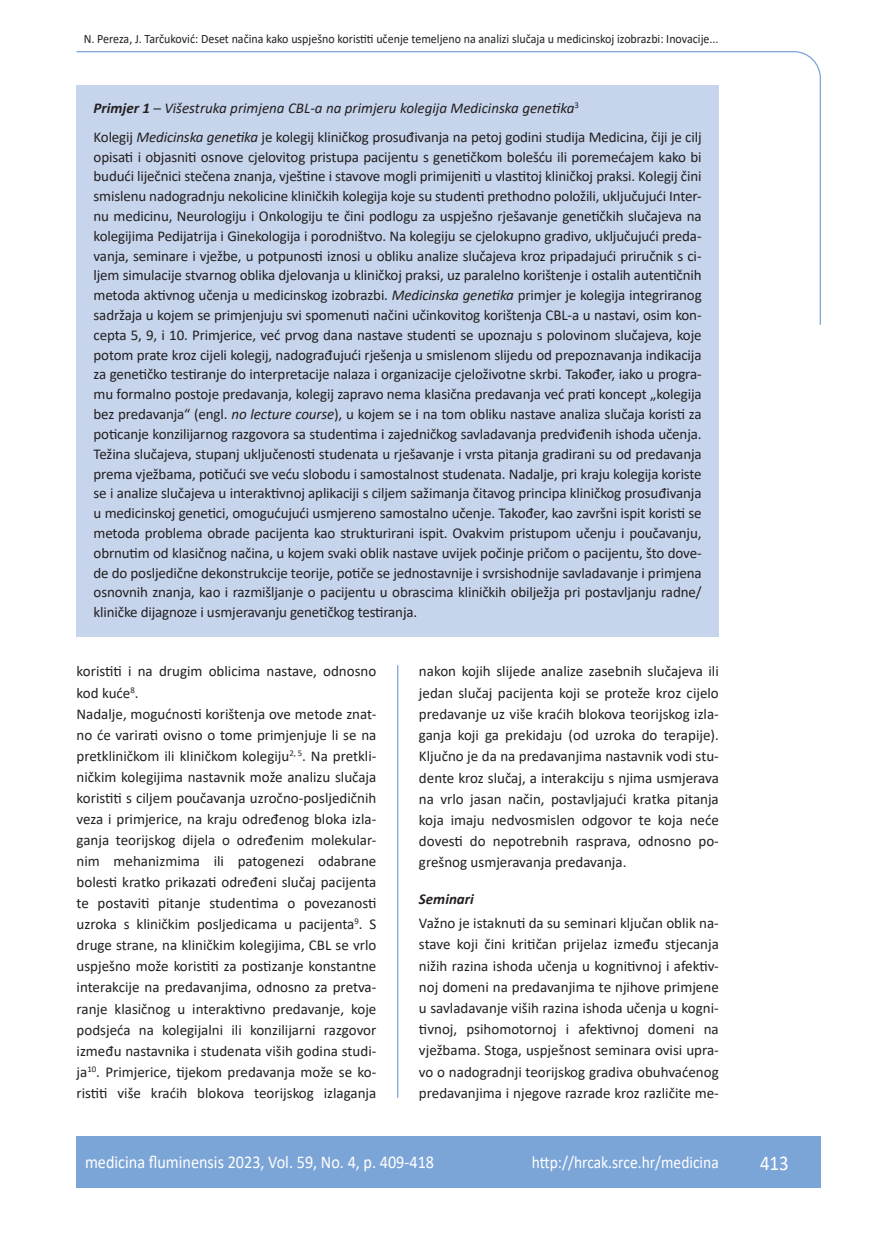
<style>
.page{position:relative;width:872px;height:1234px;background:#fff}
.page>*{position:absolute;margin:0;border:0;box-sizing:border-box;transform-origin:0 0}
.t1{font:21px "Calibri";color:#fff;scale:.9 1}
.t2{font:18px "Calibri";color:#fff;scale:.9 1}
.t3{font:17.25px "Calibri";color:#fff;scale:.9 1}
.osnovni_tekst{font:15px/19.8px "Calibri";color:#231f20;text-align:justify}
.osnovni_tekst-2{font:italic 15px "Calibri";color:#231f20}
.podpodnaslov{font:italic 700 15px "Calibri";color:#231f20}
.glava{font:12.75px "Calibri";color:#231f20;scale:.94 1}
.s1{font-weight:700}
.s2{font-style:italic}
</style>
<div class="page">
<svg style="left:76px;top:51px;width:745px;height:275px"></svg>
<hr style="left:397px;top:665px;width:1px;height:432px;background:#7ca5d7">
<div style="left:77px;top:1135px;width:744px;height:51px;background:#7ca5d7"></div>
<div style="left:77px;top:85px;width:642px;height:551px;background:#c6d5ec"></div>
<p class="glava" style="left:84px;top:29px;width:677px">N. Pereza, J. Tarčuković: Deset načina kako uspješno koristiti učenje temeljeno na analizi slučaja u medicinskoj izobrazbi: Inovacije...</p>
<p class="osnovni_tekst-2" style="left:94px;top:98px;width:487px"><span class="s1">Primjer 1</span> – Višestruka primjena CBL-a na primjeru kolegija Medicinska genetika<sup>3</sup></p>
<p class="osnovni_tekst" style="left:94px;top:126px;width:610px">Kolegij <span class="s2">Medicinska genetika</span> je kolegij kliničkog prosuđivanja na petoj godini studija Medicina, čiji je cilj opisati i objasniti osnove cjelovitog pristupa pacijentu s genetičkom bolešću ili poremećajem kako bi budući liječnici stečena znanja, vještine i stavove mogli primijeniti u vlastitoj kliničkoj praksi. Kolegij čini smislenu nadogradnju nekolicine kliničkih kolegija koje su studenti prethodno položili, uključujući Inter&shy;nu medicinu, Neurologiju i Onkologiju te čini podlogu za uspješno rješavanje genetičkih slučajeva na kolegijima Pedijatrija i Ginekologija i porodništvo. Na kolegiju se cjelokupno gradivo, uključujući preda&shy;vanja, seminare i vježbe, u potpunosti iznosi u obliku analize slučajeva kroz pripadajući priručnik s ci&shy;ljem simulacije stvarnog oblika djelovanja u kliničkoj praksi, uz paralelno korištenje i ostalih autentičnih metoda aktivnog učenja u medicinskog izobrazbi. <span class="s2">Medicinska genetika</span> primjer je kolegija integriranog sadržaja u kojem se primjenjuju svi spomenuti načini učinkovitog korištenja CBL-a u nastavi, osim kon&shy;cepta 5, 9, i 10. Primjerice, već prvog dana nastave studenti se upoznaju s polovinom slučajeva, koje potom prate kroz cijeli kolegij, nadograđujući rješenja u smislenom slijedu od prepoznavanja indikacija za genetičko testiranje do interpretacije nalaza i organizacije cjeloživotne skrbi. Također, iako u progra&shy;mu formalno postoje predavanja, kolegij zapravo nema klasična predavanja već prati koncept „kolegija bez predavanja“ (engl. <span class="s2">no lecture course</span>), u kojem se i na tom obliku nastave analiza slučaja koristi za poticanje konzilijarnog razgovora sa studentima i zajedničkog savladavanja predviđenih ishoda učenja.<br>Težina slučajeva, stupanj uključenosti studenata u rješavanje i vrsta pitanja gradirani su od predavanja prema vježbama, potičući sve veću slobodu i samostalnost studenata. Nadalje, pri kraju kolegija koriste se i analize slučajeva u interaktivnoj aplikaciji s ciljem sažimanja čitavog principa kliničkog prosuđivanja u medicinskoj genetici, omogućujući usmjereno samostalno učenje. Također, kao završni ispit koristi se metoda problema obrade pacijenta kao strukturirani ispit. Ovakvim pristupom učenju i poučavanju, obrnutim od klasičnog načina, u kojem svaki oblik nastave uvijek počinje pričom o pacijentu, što dove&shy;de do posljedične dekonstrukcije teorije, potiče se jednostavnije i svrsishodnije savladavanje i primjena osnovnih znanja, kao i razmišljanje o pacijentu u obrascima kliničkih obilježja pri postavljanju radne/ kliničke dijagnoze i usmjeravanju genetičkog testiranja.</p>
<p class="osnovni_tekst" style="left:77px;top:660px;width:301px;line-height:21px">koristiti i na drugim oblicima nastave, odnosno kod kuće<sup>8</sup>.</p>
<p class="osnovni_tekst" style="left:77px;top:702px;width:301px;line-height:21px">Nadalje, mogućnosti korištenja ove metode znat&shy;no će varirati ovisno o tome primjenjuje li se na pretkliničkom ili kliničkom kolegiju<sup>2,</sup> <sup>5</sup>. Na pretkli&shy;ničkim kolegijima nastavnik može analizu slučaja koristiti s ciljem poučavanja uzročno-posljedičnih veza i primjerice, na kraju određenog bloka izla&shy;ganja teorijskog dijela o određenim molekular&shy;nim mehanizmima ili patogenezi odabrane bolesti kratko prikazati određeni slučaj pacijenta te postaviti pitanje studentima o povezanosti uzroka s kliničkim posljedicama u pacijenta<sup>9</sup>. S druge strane, na kliničkim kolegijima, CBL se vrlo uspješno može koristiti za postizanje konstantne interakcije na predavanjima, odnosno za pretva&shy;ranje klasičnog u interaktivno predavanje, koje podsjeća na kolegijalni ili konzilijarni razgovor između nastavnika i studenata viših godina studi&shy;ja<sup>10</sup>. Primjerice, tijekom predavanja može se ko&shy;ristiti više kraćih blokova teorijskog izlaganja</p>
<p class="osnovni_tekst" style="left:419px;top:660px;width:301px;line-height:21.1px">nakon kojih slijede analize zasebnih slučajeva ili jedan slučaj pacijenta koji se proteže kroz cijelo predavanje uz više kraćih blokova teorijskog izla&shy;ganja koji ga prekidaju (od uzroka do terapije).<br>Ključno je da na predavanjima nastavnik vodi stu&shy;dente kroz slučaj, a interakciju s njima usmjerava na vrlo jasan način, postavljajući kratka pitanja koja imaju nedvosmislen odgovor te koja neće dovesti do nepotrebnih rasprava, odnosno po&shy;grešnog usmjeravanja predavanja.</p>
<p class="podpodnaslov" style="left:419px;top:888px;width:56px">Seminari</p>
<p class="osnovni_tekst" style="left:419px;top:911px;width:301px;line-height:21.1px">Važno je istaknuti da su seminari ključan oblik na&shy;stave koji čini kritičan prijelaz između stjecanja nižih razina ishoda učenja u kognitivnoj i afektiv&shy;noj domeni na predavanjima te njihove primjene u savladavanje viših razina ishoda učenja u kogni&shy;tivnoj, psihomotornoj i afektivnoj domeni na vježbama. Stoga, uspješnost seminara ovisi upra&shy;vo o nadogradnji teorijskog gradiva obuhvaćenog predavanjima i njegove razrade kroz različite me-</p>
<p class="t2" style="left:85px;top:1149px;width:389px">medicina fluminensis 2023, Vol. 59, No. 4, p. 409-418</p>
<p class="t3" style="left:532px;top:1150px;width:209px">http://hrcak.srce.hr/medicina</p>
<p class="t1" style="left:760px;top:1147px;width:33px">413</p>
</div>
